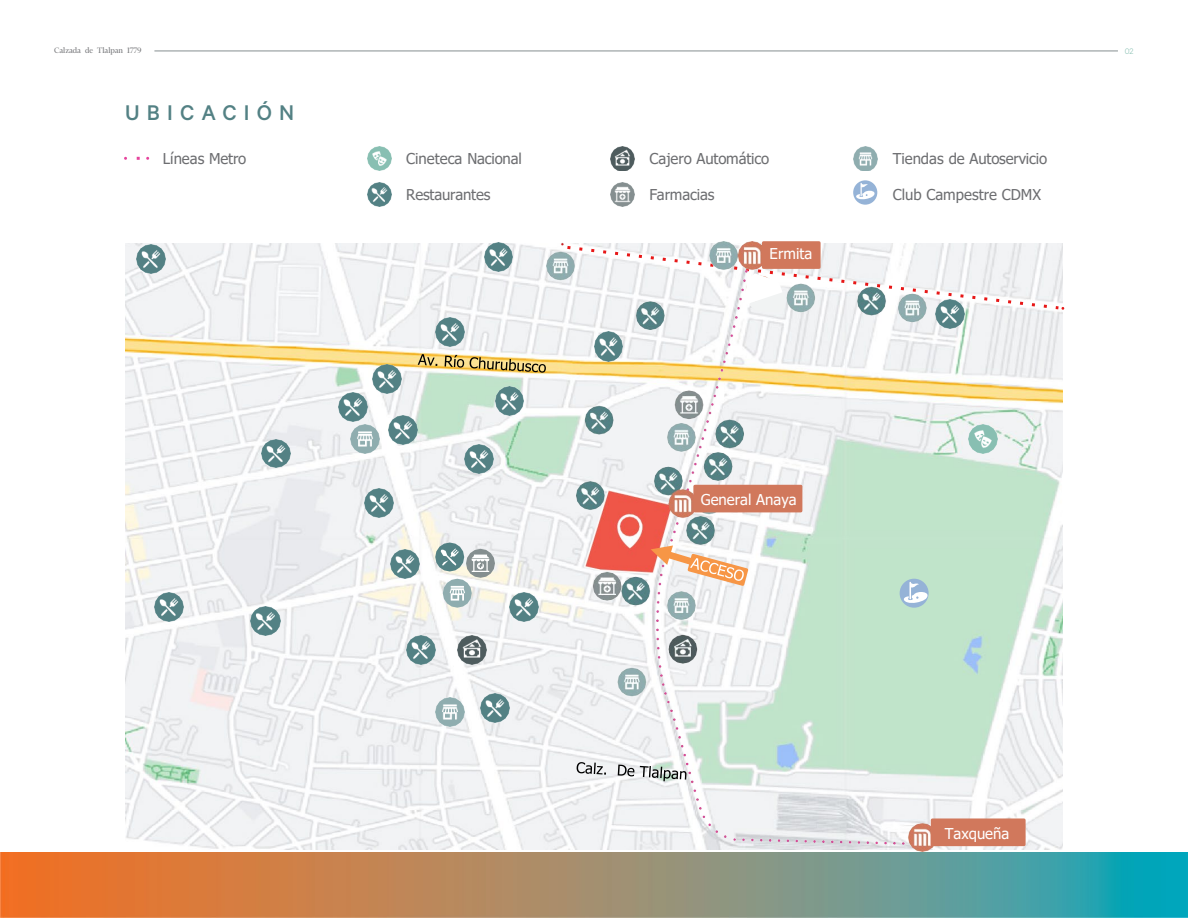
<style>
.page{position:relative;width:1188px;height:918px;background:#fff}
.page>*{position:absolute;margin:0;border:0;box-sizing:border-box;transform-origin:0 0}
.t1{font:500 24px "Calibre";letter-spacing:.3em;color:#538184}
.t2{font:15px "Tahoma";letter-spacing:-.005em;color:#6d6e71}
.t3{font:15px "Tahoma";color:#fff}
.t4{font:9px "Financier Display";letter-spacing:.005em;color:#77787b}
.t5{font:300 9px "Calibre";color:#80bbad}
</style>
<div class="page">
<img style="left:0;top:853px;width:1188px;height:65px">
<img style="left:125px;top:243px;width:938px;height:607px">
<img style="left:484px;top:243px;width:29px;height:29px">
<img style="left:137px;top:245px;width:29px;height:29px">
<img style="left:373px;top:364px;width:29px;height:29px">
<img style="left:435px;top:318px;width:29px;height:28px">
<img style="left:937px;top:314px;width:27px;height:15px">
<img style="left:495px;top:387px;width:29px;height:29px">
<img style="left:547px;top:242px;width:390px;height:609px">
<img style="left:388px;top:416px;width:29px;height:29px">
<img style="left:338px;top:393px;width:29px;height:29px">
<img style="left:261px;top:439px;width:29px;height:29px">
<img style="left:154px;top:592px;width:29px;height:29px">
<img style="left:364px;top:488px;width:30px;height:29px">
<img style="left:391px;top:550px;width:29px;height:29px">
<img style="left:251px;top:607px;width:29px;height:29px">
<img style="left:406px;top:636px;width:29px;height:29px">
<img style="left:480px;top:693px;width:29px;height:29px">
<img style="left:509px;top:592px;width:30px;height:29px">
<img style="left:464px;top:444px;width:29px;height:30px">
<img style="left:350px;top:424px;width:29px;height:29px">
<img style="left:435px;top:698px;width:29px;height:29px">
<svg style="left:435px;top:543px;width:60px;height:65px"></svg>
<img style="left:457px;top:636px;width:29px;height:29px">
<img style="left:968px;top:424px;width:29px;height:29px">
<svg style="left:137px;top:157px;width:12px;height:3px"></svg>
<hr style="left:154px;top:51px;width:964px;height:1px;background:#858f90">
<img style="left:367px;top:147px;width:25px;height:24px">
<img style="left:367px;top:183px;width:25px;height:24px">
<img style="left:610px;top:147px;width:24px;height:24px">
<img style="left:610px;top:183px;width:24px;height:24px">
<img style="left:853px;top:147px;width:24px;height:24px">
<svg style="left:853px;top:180px;width:24px;height:25px"></svg>
<svg style="left:856px;top:183px;width:19px;height:16px"></svg>
<div style="left:900px;top:579px;width:29px;height:29px;background:#95b3d7;border-radius:50%"></div>
<svg style="left:904px;top:582px;width:24px;height:21px"></svg>
<div style="left:693px;top:485px;width:109px;height:27px;background:#d1785c"></div>
<div style="left:931px;top:818px;width:95px;height:28px;background:#d1785c;border:3px solid #d1785c"></div>
<svg style="left:762px;top:241px;width:59px;height:3px"></svg>
<svg style="left:564px;top:244px;width:500px;height:70px"></svg>
<svg style="left:418px;top:354px;width:128px;height:19px"></svg>
<svg style="left:577px;top:762px;width:110px;height:19px"></svg>
<svg style="left:651px;top:546px;width:99px;height:42px"></svg>
<p class="t4" style="left:54px;top:46px;width:89px">Calzada de Tlalpan 1779</p>
<p class="t5" style="left:1125px;top:46px;width:10px">02</p>
<p class="t1" style="left:125px;top:98px;width:171px">UBICACIÓN</p>
<p class="t2" style="left:163px;top:149px;width:85px">Líneas Metro</p>
<p class="t2" style="left:406px;top:149px;width:117px">Cineteca Nacional</p>
<p class="t2" style="left:406px;top:185px;width:86px">Restaurantes</p>
<p class="t2" style="left:649px;top:149px;width:121px">Cajero Automático</p>
<p class="t2" style="left:649px;top:185px;width:66px">Farmacias</p>
<p class="t3" style="left:770px;top:244px;width:44px">Ermita</p>
<p class="t2" style="left:893px;top:149px;width:156px">Tiendas de Autoservicio</p>
<p class="t2" style="left:893px;top:184px;width:150px">Club Campestre CDMX</p>
<p class="t3" style="left:701px;top:489px;width:97px">General Anaya</p>
<p class="t3" style="left:945px;top:823px;width:66px">Taxqueña</p>
</div>
